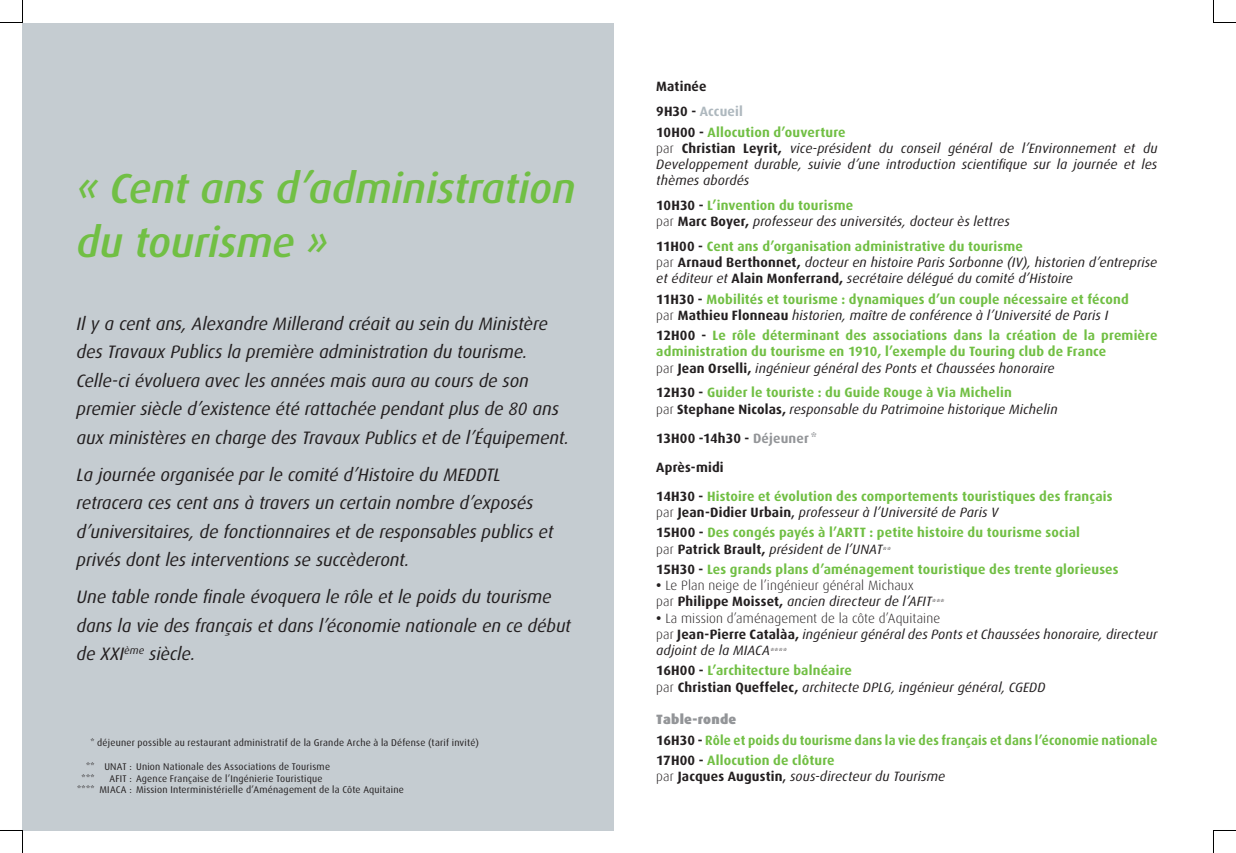
<style>
.page{position:relative;width:1236px;height:853px;background:#fff}
.page>*{position:absolute;margin:0;border:0;box-sizing:border-box;transform-origin:0 0}
.t1{font:italic 500 42px/54px "Dax";letter-spacing:-.005em;color:#71bf44}
.t2{font:italic 18px/28.5px "Dax";letter-spacing:-.005em;color:#231f20}
.t3{font:700 13.5px/16.2px "Dax";letter-spacing:.015em;color:#71bf44}
.t4{font:italic 13.5px/16.2px "Dax";letter-spacing:.01em;color:#231f20}
.t5{font:700 13.5px/20.4px "Dax";letter-spacing:.015em;color:#71bf44;scale:.95 1}
.t6{font:300 13.5px/16.2px "Dax";letter-spacing:.005em;color:#231f20}
.t7{font:700 13.5px/24.8px "Dax";letter-spacing:.01em;color:#231f20}
.t8{font:9.75px/11.7px "Dax";letter-spacing:.02em;color:#231f20}
.s1{color:#aeb8be}
.s2{font-weight:700;font-style:normal}
.s3{font-weight:700;font-style:normal;color:#71bf44}
.s4{font-weight:300;font-style:normal}
.s5{color:#231f20}
.s6{font-weight:300;color:#231f20}
.s7{font-weight:400;font-style:italic;color:#231f20}
.s8{color:#939598}
.s9{font-weight:500;color:#231f20}
.s10{font-weight:400;font-style:italic;font-size:9px;color:#231f20}
.s11{font-weight:700}
.s12{font-weight:400;font-style:italic}
.s13{font-weight:400;font-style:italic;font-size:9px}
.s14{font-size:9px}
.s15{font-weight:900;color:#939598}
.s16{font-weight:500;font-style:normal}
</style>
<div class="page">
<div style="left:22px;top:23px;width:592px;height:807px;background:#c5ccd1"></div>
<svg style="left:0;top:0;width:23px;height:23px"></svg>
<svg style="left:0;top:830px;width:23px;height:23px"></svg>
<svg style="left:1213px;top:0;width:23px;height:23px"></svg>
<svg style="left:1213px;top:830px;width:23px;height:23px"></svg>
<h1 class="t1" style="left:76px;top:161px;width:500px">« Cent ans d’administration du tourisme »</h1>
<p class="t2" style="left:76px;top:309px;width:494px">Il y a cent ans, Alexandre Millerand créait au sein du Ministère des Travaux Publics la première administration du tourisme.<br>Celle-ci évoluera avec les années mais aura au cours de son premier siècle d’existence été rattachée pendant plus de 80 ans aux ministères en charge des Travaux Publics et de l’Équipement.</p>
<h2 class="t2" style="left:76px;top:460px;width:479px">La journée organisée par le comité d’Histoire du MEDDTL retracera ces cent ans à travers un certain nombre d’exposés d’universitaires, de fonctionnaires et de responsables publics et privés dont les interventions se succèderont.</h2>
<h2 class="t2" style="left:76px;top:583px;width:496px">Une table ronde finale évoquera le rôle et le poids du tourisme dans la vie des français et dans l’économie nationale en ce début de XXI<sup>ème</sup> siècle.</h2>
<p class="t8" style="left:90px;top:737px;width:390px">* déjeuner possible au restaurant administratif de la Grande Arche à la Défense (tarif invité)</p>
<p class="t8" style="left:82px;top:761px;width:250px;text-indent:4px">** UNAT : Union Nationale des Associations de Tourisme ***</p>
<p class="t8" style="left:77px;top:772px;width:328px;text-indent:32px">AFIT : Agence Française de l’Ingénierie Touristique<br>**** MIACA : Mission Interministérielle d’Aménagement de la Côte Aquitaine</p>
<p class="t7" style="left:656px;top:74px;width:88px">Matinée<br>9H30 - <span class="s1">Accueil</span></p>
<p class="t4" style="left:656px;top:124px;width:503px"><span class="s2">10H00 -</span> <span class="s3">Allocution d’ouverture<br></span><span class="s4">par</span> <span class="s2">Christian Leyrit,</span> vice-président du conseil général de l’Environnement et du Developpement durable, suivie d’une introduction scientifique sur la journée et les thèmes abordés</p>
<p class="t4" style="left:656px;top:197px;width:355px"><span class="s2">10H30 -</span> <span class="s3">L’invention du tourisme<br></span><span class="s4">par</span> <span class="s2">Marc Boyer,</span> professeur des universités, docteur ès lettres</p>
<p class="t4" style="left:656px;top:238px;width:502px"><span class="s2">11H00 -</span> <span class="s3">Cent ans d’organisation administrative du tourisme<br></span><span class="s4">par</span> <span class="s2">Arnaud Berthonnet,</span> docteur en histoire Paris Sorbonne (IV), historien d’entreprise et éditeur et <span class="s2">Alain Monferrand,</span> secrétaire délégué du comité d’Histoire</p>
<p class="t3" style="left:656px;top:291px;width:474px"><span class="s5">11H30 -</span> Mobilités et tourisme : dynamiques d’un couple nécessaire et fécond <span class="s6">par</span> <span class="s5">Mathieu Flonneau</span> <span class="s7">historien, maître de conférence à l’Université de Paris I</span></p>
<p class="t3" style="left:656px;top:328px;width:503px"><span class="s5">12H00 -</span> Le rôle déterminant des associations dans la création de la première administration du tourisme en 1910, l’exemple du Touring club de France<br><span class="s6">par</span> <span class="s5">Jean Orselli,</span> <span class="s7">ingénieur général des Ponts et Chaussées honoraire</span></p>
<p class="t3" style="left:656px;top:385px;width:403px"><span class="s5">12H30 -</span> Guider le touriste : du Guide Rouge à Via Michelin<br><span class="s6">par</span> <span class="s5">Stephane Nicolas,</span> <span class="s7">responsable du Patrimoine historique Michelin</span></p>
<p class="t3" style="left:656px;top:423px;width:458px;line-height:29.1px"><span class="s5">13H00 -14h30 -</span> <span class="s8">Déjeuner *<br></span><span class="s5">Après-midi<br>14H30 -</span> Histoire et évolution des comportements touristiques des français</p>
<p class="t3" style="left:656px;top:502px;width:425px;line-height:20.4px"><span class="s6">par</span> <span class="s5">Jean-Didier Urbain</span><span class="s9">,</span> <span class="s7">professeur à l’Université de Paris V<br></span><span class="s5">15H00 -</span> Des congés payés à l’ARTT : petite histoire du tourisme social</p>
<p class="t3" style="left:656px;top:539px;width:464px;line-height:20.4px"><span class="s6">par</span> <span class="s5">Patrick Brault,</span> <span class="s7">président de l’UNAT</span><span class="s10">**<br></span><span class="s5">15H30 -</span> Les grands plans d’aménagement touristique des trente glorieuses</p>
<p class="t6" style="left:656px;top:578px;width:289px"><span class="s11">•</span> Le Plan neige de l’ingénieur général Michaux<br>par <span class="s11">Philippe Moisset,</span> <span class="s12">ancien directeur de l’AFIT</span><span class="s13">***</span></p>
<p class="t4" style="left:656px;top:610px;width:503px"><span class="s2">•</span> <span class="s4">La mission d’aménagement de la côte d’Aquitaine<br>par</span> <span class="s2">Jean-Pierre Catalàa,</span> ingénieur général des Ponts et Chaussées honoraire, directeur adjoint de la MIACA<span class="s14">****</span></p>
<p class="t4" style="left:656px;top:663px;width:390px"><span class="s2">16H00 -</span> <span class="s3">L’architecture balnéaire<br></span><span class="s4">par</span> <span class="s2">Christian Queffelec,</span> architecte DPLG, ingénieur général, CGEDD</p>
<p class="t5" style="left:656px;top:709px;width:529px"><span class="s15">Table-ronde<br></span><span class="s5">16H30 -</span> Rôle et poids du tourisme dans la vie des français et dans l’économie nationale<br><span class="s5">17H00 -</span> Allocution de clôture</p>
<p class="t4" style="left:656px;top:768px;width:290px"><span class="s4">par</span> <span class="s2">Jacques Augustin</span><span class="s16">,</span> sous-directeur du Tourisme</p>
</div>
